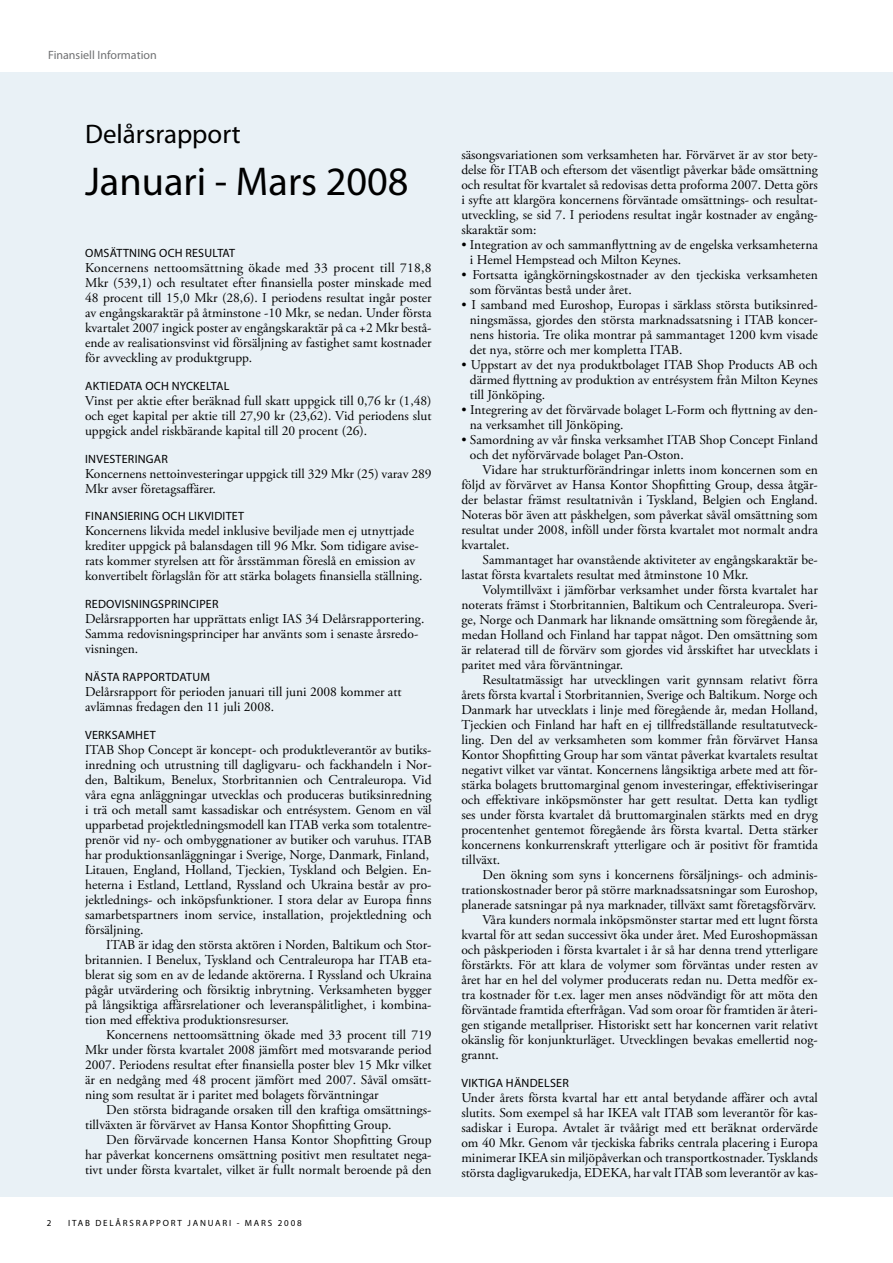
<style>
.page{position:relative;width:893px;height:1263px;background:#fff}
.page>*{position:absolute;margin:0;border:0;box-sizing:border-box;transform-origin:0 0}
.t1{font:40.35px "Myriad Pro";color:#000}
.t2{font:26.85px "Myriad Pro";color:#000}
.t3{font:13.5px/15px "Adobe Garamond Pro";color:#000;text-align:justify}
.t4{font:12px "Myriad Pro";letter-spacing:.02em;color:#000}
.t5{font:12px "Myriad Pro";color:#707173}
.t6{font:9px "Myriad Pro";letter-spacing:.2em;color:#000}
</style>
<div class="page">
<div style="left:0;top:73px;width:893px;height:1124px;background:#e9f1f6"></div>
<p class="t5" style="left:48px;top:48px;width:110px">FINANSIELL INFORMATION</p>
<h2 class="t2" style="left:85px;top:118px;width:157px">DELÅRSRAPPORT</h2>
<h1 class="t1" style="left:85px;top:157px;width:325px">JANUARI - MARS 2008</h1>
<p class="t4" style="left:85px;top:246px;width:39px">OMSÄTTNING</p>
<p class="t4" style="left:159px;top:246px;width:34px">OCH RESULTAT</p>
<p class="t3" style="left:85px;top:261px;width:348px">Koncernens nettoomsättning ökade med 33 procent till 718,8<br>Mkr (539,1) och resultatet efter finansiella poster minskade med 48 procent till 15,0 Mkr (28,6). I periodens resultat ingår poster av engångskaraktär på åtminstone -10 Mkr, se nedan. Under första kvartalet 2007 ingick poster av engångskaraktär på ca +2 Mkr bestå&shy;ende av realisationsvinst vid försäljning av fastighet samt kostnader för avveckling av produktgrupp.</p>
<p class="t4" style="left:85px;top:378px;width:15px">AKTIEDATA</p>
<p class="t4" style="left:145px;top:378px;width:55px">OCH NYCKELTAL</p>
<p class="t3" style="left:85px;top:394px;width:348px">Vinst per aktie efter beräknad full skatt uppgick till 0,76 kr (1,48) och eget kapital per aktie till 27,90 kr (23,62). Vid periodens slut uppgick andel riskbärande kapital till 20 procent (26).</p>
<p class="t4" style="left:85px;top:451px;width:26px">INVESTERINGAR</p>
<p class="t3" style="left:85px;top:466px;width:348px">Koncernens nettoinvesteringar uppgick till 329 Mkr (25) varav 289<br>Mkr avser företagsaffärer.</p>
<p class="t4" style="left:85px;top:509px;width:14px">FINANSIERING</p>
<p class="t4" style="left:162px;top:509px;width:56px">OCH LIKVIDITET</p>
<p class="t3" style="left:85px;top:524px;width:339px;text-align:left">Koncernens likvida medel inklusive beviljade men ej utnyttjade krediter uppgick på balansdagen till 96 Mkr. Som tidigare avise&shy;rats kommer styrelsen att för årsstämman föreslå en emission av konvertibelt förlagslån för att stärka bolagets finansiella ställning.</p>
<p class="t4" style="left:85px;top:597px;width:15px">REDO</p>
<p class="t4" style="left:115px;top:597px;width:14px">VISNINGSPRIN</p>
<p class="t4" style="left:189px;top:597px;width:14px">CIPER</p>
<p class="t3" style="left:85px;top:612px;width:341px;text-align:left">Delårsrapporten har upprättats enligt IAS 34 Delårsrapportering.<br>Samma redovisningsprinciper har använts som i senaste årsredo&shy;visningen.</p>
<p class="t4" style="left:85px;top:669px;width:23px">NÄSTA</p>
<p class="t4" style="left:122px;top:669px;width:9px">RAPPORTDATUM</p>
<p class="t3" style="left:85px;top:685px;width:318px">Delårsrapport för perioden januari till juni 2008 kommer att avlämnas fredagen den 11 juli 2008.</p>
<p class="t4" style="left:85px;top:727px;width:9px">VERKSAMHET</p>
<p class="t3" style="left:85px;top:742px;width:348px;text-align:left">ITAB Shop Concept är koncept- och produktleverantör av butiks&shy;inredning och utrustning till dagligvaru- och fackhandeln i Nor&shy;den, Baltikum, Benelux, Storbritannien och Centraleuropa. Vid våra egna anläggningar utvecklas och produceras butiksinredning i trä och metall samt kassadiskar och entrésystem. Genom en väl upparbetad projektledningsmodell kan ITAB verka som totalentre&shy;prenör vid ny- och ombyggnationer av butiker och varuhus. ITAB har produktionsanläggningar i Sverige, Norge, Danmark, Finland, Litauen, England, Holland, Tjeckien, Tyskland och Belgien. En&shy;heterna i Estland, Lettland, Ryssland och Ukraina består av pro&shy;jektlednings- och inköpsfunktioner. I stora delar av Europa finns samarbetspartners inom service, installation, projektledning och försäljning.</p>
<p class="t3" style="left:85px;top:937px;width:348px;text-indent:21px">ITAB är idag den största aktören i Norden, Baltikum och Stor&shy;britannien. I Benelux, Tyskland och Centraleuropa har ITAB eta&shy;blerat sig som en av de ledande aktörerna. I Ryssland och Ukraina pågår utvärdering och försiktig inbrytning. Verksamheten bygger på långsiktiga affärsrelationer och leveranspålitlighet, i kombina&shy;tion med effektiva produktionsresurser.</p>
<p class="t3" style="left:85px;top:1027px;width:348px;text-indent:21px">Koncernens nettoomsättning ökade med 33 procent till 719<br>Mkr under första kvartalet 2008 jämfört med motsvarande period 2007. Periodens resultat efter finansiella poster blev 15 Mkr vilket är en nedgång med 48 procent jämfört med 2007. Såväl omsätt&shy;ning som resultat är i paritet med bolagets förväntningar</p>
<p class="t3" style="left:85px;top:1102px;width:348px;text-indent:21px">Den största bidragande orsaken till den kraftiga omsättnings&shy;tillväxten är förvärvet av Hansa Kontor Shopfitting Group.</p>
<p class="t3" style="left:85px;top:1132px;width:348px;text-indent:21px">Den förvärvade koncernen Hansa Kontor Shopfitting Group har påverkat koncernens omsättning positivt men resultatet nega&shy;tivt under första kvartalet, vilket är fullt normalt beroende på den</p>
<p class="t6" style="left:47px;top:1217px;width:6px">2</p>
<p class="t6" style="left:68px;top:1217px;width:235px">ITAB DELÅRSRAPPORT JANUARI - MARS 2008</p>
<p class="t3" style="left:461px;top:147px;width:358px">säsongsvariationen som verksamheten har. Förvärvet är av stor bety&shy;delse för ITAB och eftersom det väsentligt påverkar både omsättning och resultat för kvartalet så redovisas detta proforma 2007. Detta görs i syfte att klargöra koncernens förväntade omsättnings- och resultat&shy;utveckling, se sid 7. I periodens resultat ingår kostnader av engång&shy;skaraktär som:</p>
<p class="t3" style="left:470px;top:237px;width:349px;text-indent:-9px">• Integration av och sammanflyttning av de engelska verksamheterna i Hemel Hempstead och Milton Keynes.</p>
<p class="t3" style="left:470px;top:267px;width:349px;text-indent:-9px">• Fortsatta igångkörningskostnader av den tjeckiska verksamheten som förväntas bestå under året.</p>
<p class="t3" style="left:470px;top:297px;width:349px;text-indent:-9px">• I samband med Euroshop, Europas i särklass största butiksinred&shy;ningsmässa, gjordes den största marknadssatsning i ITAB koncer&shy;nens historia. Tre olika montrar på sammantaget 1200 kvm visade det nya, större och mer kompletta ITAB.</p>
<p class="t3" style="left:470px;top:357px;width:349px;text-indent:-9px">• Uppstart av det nya produktbolaget ITAB Shop Products AB och därmed flyttning av produktion av entrésystem från Milton Keynes till Jönköping.</p>
<p class="t3" style="left:470px;top:402px;width:349px;text-indent:-9px">• Integrering av det förvärvade bolaget L-Form och flyttning av den&shy;na verksamhet till Jönköping.</p>
<p class="t3" style="left:470px;top:432px;width:349px;text-indent:-9px">• Samordning av vår finska verksamhet ITAB Shop Concept Finland och det nyförvärvade bolaget Pan-Oston.</p>
<p class="t3" style="left:461px;top:462px;width:358px;text-indent:21px">Vidare har strukturförändringar inletts inom koncernen som en följd av förvärvet av Hansa Kontor Shopfitting Group, dessa åtgär&shy;der belastar främst resultatnivån i Tyskland, Belgien och England.<br>Noteras bör även att påskhelgen, som påverkat såväl omsättning som resultat under 2008, inföll under första kvartalet mot normalt andra kvartalet.</p>
<p class="t3" style="left:461px;top:552px;width:358px;text-indent:21px">Sammantaget har ovanstående aktiviteter av engångskaraktär be&shy;lastat första kvartalets resultat med åtminstone 10 Mkr.</p>
<p class="t3" style="left:461px;top:582px;width:358px;text-indent:21px">Volymtillväxt i jämförbar verksamhet under första kvartalet har noterats främst i Storbritannien, Baltikum och Centraleuropa. Sveri&shy;ge, Norge och Danmark har liknande omsättning som föregående år, medan Holland och Finland har tappat något. Den omsättning som är relaterad till de förvärv som gjordes vid årsskiftet har utvecklats i paritet med våra förväntningar.</p>
<p class="t3" style="left:461px;top:672px;width:358px;text-indent:21px">Resultatmässigt har utvecklingen varit gynnsam relativt förra årets första kvartal i Storbritannien, Sverige och Baltikum. Norge och Danmark har utvecklats i linje med föregående år, medan Holland, Tjeckien och Finland har haft en ej tillfredställande resultatutveck&shy;ling. Den del av verksamheten som kommer från förvärvet Hansa Kontor Shopfitting Group har som väntat påverkat kvartalets resultat negativt vilket var väntat. Koncernens långsiktiga arbete med att för&shy;stärka bolagets bruttomarginal genom investeringar, effektiviseringar och effektivare inköpsmönster har gett resultat. Detta kan tydligt ses under första kvartalet då bruttomarginalen stärkts med en dryg procentenhet gentemot föregående års första kvartal. Detta stärker koncernens konkurrenskraft ytterligare och är positivt för framtida tillväxt.</p>
<p class="t3" style="left:483px;top:867px;width:337px">Den ökning som syns i koncernens försäljnings- och adminis-</p>
<p class="t3" style="left:461px;top:882px;width:358px">trationskostnader beror på större marknadssatsningar som Euroshop,</p>
<p class="t3" style="left:461px;top:897px;width:356px">planerade satsningar på nya marknader, tillväxt samt företagsförvärv.</p>
<p class="t3" style="left:483px;top:912px;width:337px">Våra kunders normala inköpsmönster startar med ett lugnt första</p>
<p class="t3" style="left:461px;top:927px;width:358px">kvartal för att sedan successivt öka under året. Med Euroshopmässan</p>
<p class="t3" style="left:461px;top:942px;width:358px">och påskperioden i första kvartalet i år så har denna trend ytterligare</p>
<p class="t3" style="left:461px;top:957px;width:358px">förstärkts. För att klara de volymer som förväntas under resten av</p>
<p class="t3" style="left:461px;top:972px;width:358px">året har en hel del volymer producerats redan nu. Detta medför ex-</p>
<p class="t3" style="left:461px;top:987px;width:358px">tra kostnader för t.ex. lager men anses nödvändigt för att möta den</p>
<p class="t3" style="left:461px;top:1002px;width:358px">förväntade framtida efterfrågan. Vad som oroar för framtiden är återi-</p>
<p class="t3" style="left:461px;top:1017px;width:358px">gen stigande metallpriser. Historiskt sett har koncernen varit relativt</p>
<p class="t3" style="left:461px;top:1032px;width:358px">okänslig för konjunkturläget. Utvecklingen bevakas emellertid nog-</p>
<p class="t3" style="left:461px;top:1047px;width:39px">grannt.</p>
<p class="t4" style="left:461px;top:1075px;width:7px">VIKTIGA</p>
<p class="t4" style="left:506px;top:1075px;width:24px">HÄNDELSER</p>
<p class="t3" style="left:461px;top:1090px;width:358px">Under årets första kvartal har ett antal betydande affärer och avtal slutits. Som exempel så har IKEA valt ITAB som leverantör för kas&shy;sadiskar i Europa. Avtalet är tvåårigt med ett beräknat ordervärde om 40 Mkr. Genom vår tjeckiska fabriks centrala placering i Europa minimerar IKEA sin miljöpåverkan och transportkostnader. Tysklands största dagligvarukedja, EDEKA, har valt ITAB som leverantör av kas-</p>
</div>
